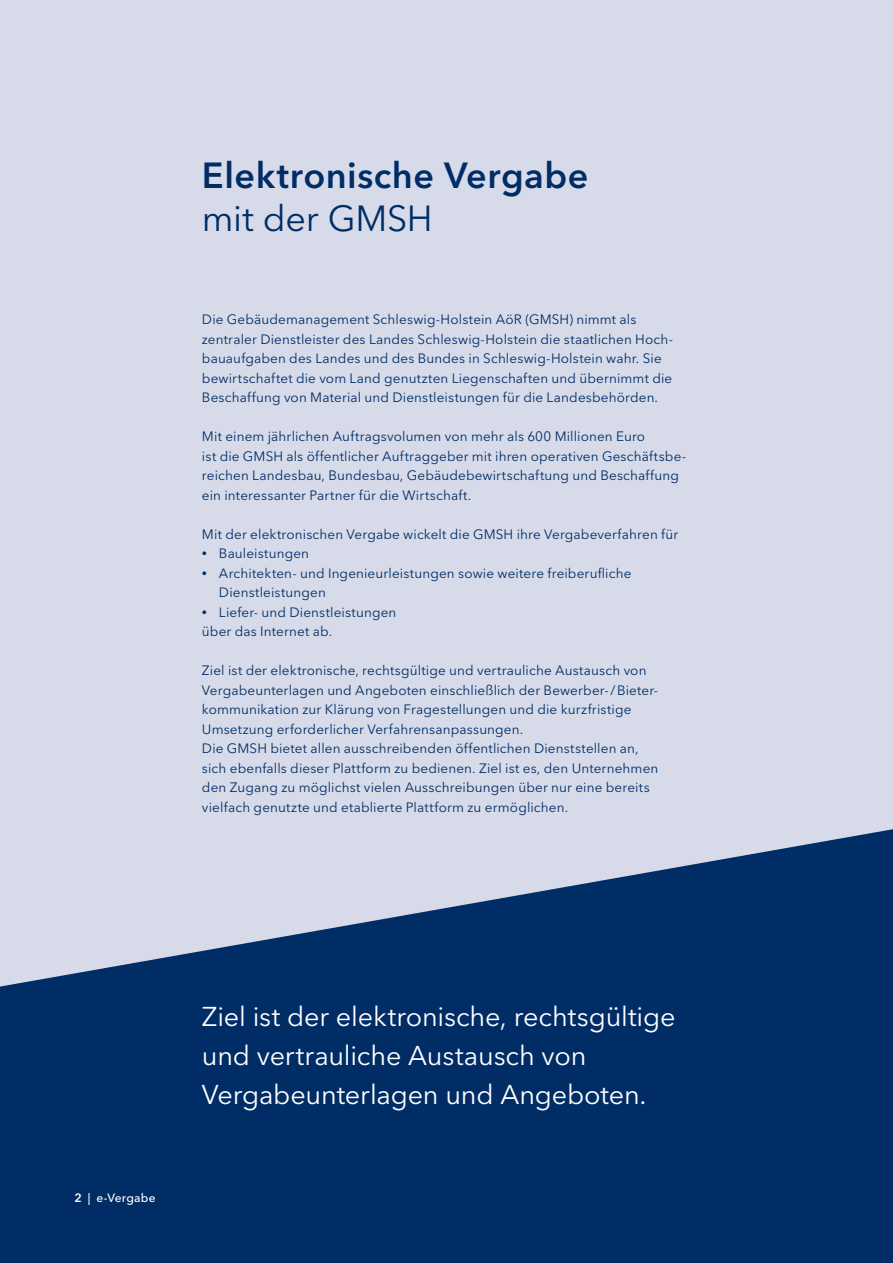
<style>
.page{position:relative;width:893px;height:1263px;background:#fff}
.page>*{position:absolute;margin:0;border:0;box-sizing:border-box;transform-origin:0 0}
.Titel_4a_Avenir_regu{font:600 36px/43.5px "Avenir Next LT Pro";letter-spacing:.015em;color:#002d66}
.Titel_5a___Untertite{font:27px/39px "Avenir Next LT Pro";letter-spacing:-.005em;color:#fff}
.Fließtext_Avenir_reg{font:13.5px/19.5px "Avenir Next LT Pro";letter-spacing:.01em;color:#002d66}
.Bildunterschriften_M{font:500 12px "Avenir Next LT Pro";letter-spacing:.015em;color:#fff}
.s1{font-weight:400}
.s2{font-size:10.5px}
.s3{font-weight:600}
</style>
<div class="page">
<div style="left:0;top:0;width:893px;height:829px;background:#d7dbe9"></div>
<svg style="left:0;top:829px;width:893px;height:434px;fill:#002d66"></svg>
<p class="Titel_4a_Avenir_regu" style="left:202px;top:153px;width:388px">Elektronische Vergabe <span class="s1">mit der GMSH</span></p>
<p class="Fließtext_Avenir_reg" style="left:202px;top:310px;width:472px">Die Gebäudemanagement Schleswig-Holstein AöR (GMSH) nimmt als zentraler Dienstleister des Landes Schleswig-Holstein die staatlichen Hoch‑ bauaufgaben des Landes und des Bundes in Schleswig-Holstein wahr. Sie bewirtschaftet die vom Land genutzten Liegenschaften und übernimmt die Beschaffung von Material und Dienstleistungen für die Landesbehörden.</p>
<p class="Fließtext_Avenir_reg" style="left:202px;top:427px;width:484px">Mit einem jährlichen Auftragsvolumen von mehr als 600 Millionen Euro<br>ist die GMSH als öffentlicher Auftraggeber mit ihren operativen Geschäftsbe‑ reichen Landesbau, Bundesbau, Gebäudebewirtschaftung und Beschaffung ein interessanter Partner für die Wirtschaft.</p>
<p class="Fließtext_Avenir_reg" style="left:202px;top:524px;width:478px">Mit der elektronischen Vergabe wickelt die GMSH ihre Vergabeverfahren für</p>
<p class="Fließtext_Avenir_reg" style="left:202px;top:544px;width:109px"><span class="s2">•</span> Bauleistungen</p>
<p class="Fließtext_Avenir_reg" style="left:219px;top:563px;width:414px;text-indent:-17px"><span class="s2">•</span> Architekten- und Ingenieurleistungen sowie weitere freiberufliche<br>Dienstleistungen</p>
<p class="Fließtext_Avenir_reg" style="left:202px;top:602px;width:196px"><span class="s2">•</span> Liefer- und Dienstleistungen</p>
<p class="Fließtext_Avenir_reg" style="left:202px;top:622px;width:132px">über das Internet ab.</p>
<p class="Fließtext_Avenir_reg" style="left:202px;top:661px;width:456px">Ziel ist der elektronische, rechtsgültige und vertrauliche Austausch von Vergabeunterlagen und Angeboten einschließlich der Bewerber-/Bieter‑ kommunikation zur Klärung von Fragestellungen und die kurzfristige Umsetzung erforderlicher Verfahrensanpassungen.</p>
<p class="Fließtext_Avenir_reg" style="left:202px;top:739px;width:458px">Die GMSH bietet allen ausschreibenden öffentlichen Dienststellen an, sich ebenfalls dieser Plattform zu bedienen. Ziel ist es, den Unternehmen den Zugang zu möglichst vielen Ausschreibungen über nur eine bereits vielfach genutzte und etablierte Plattform zu ermöglichen.</p>
<p class="Bildunterschriften_M" style="left:74px;top:1190px;width:83px"><span class="s3">2</span> | e-Vergabe</p>
<p class="Titel_5a___Untertite" style="left:202px;top:997px;width:475px">Ziel ist der elektronische, rechtsgültige und vertrauliche Austausch von</p>
<p class="Titel_5a___Untertite" style="left:202px;top:1075px;width:446px">Vergabeunterlagen und Angeboten.</p>
</div>
